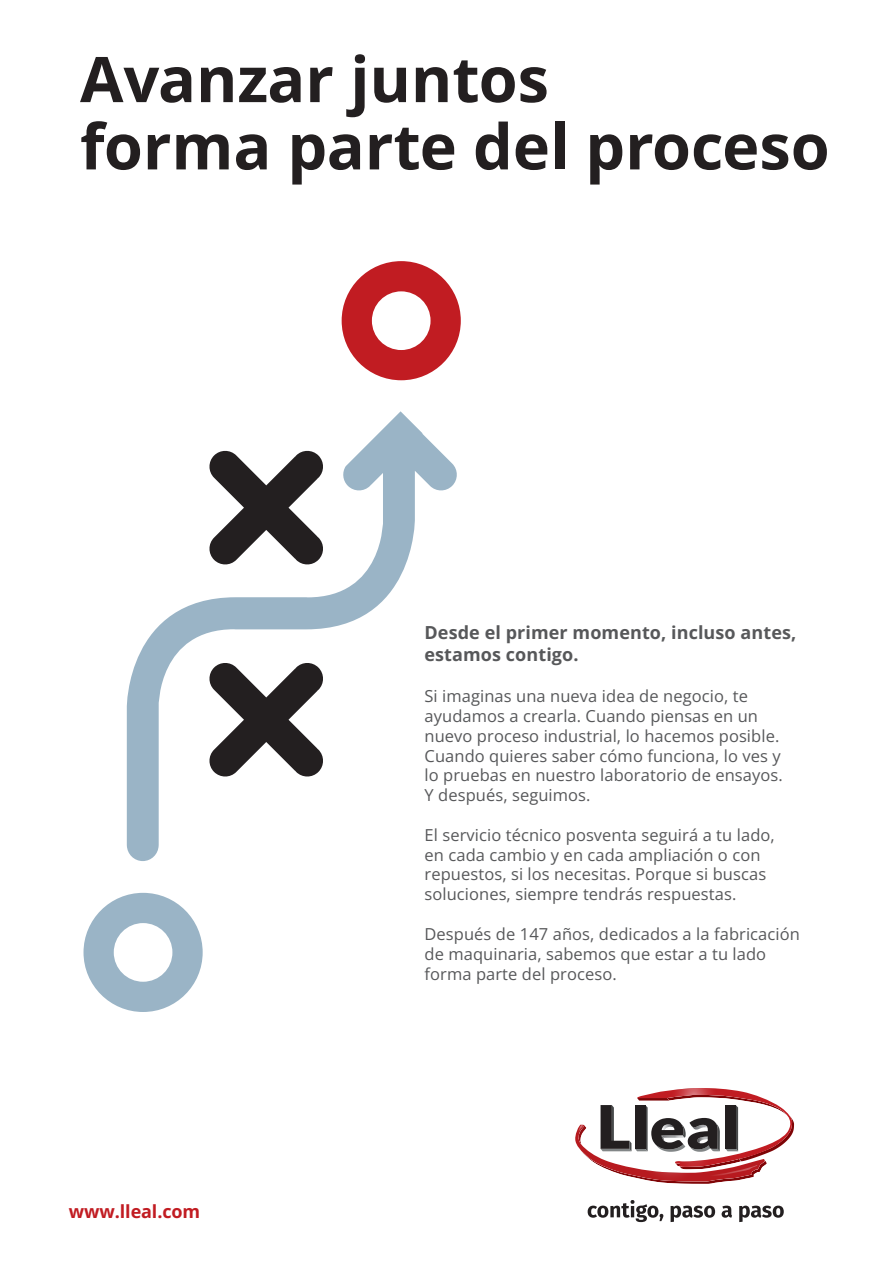
<style>
.page{position:relative;width:893px;height:1263px;background:#fff}
.page>*{position:absolute;margin:0;border:0;box-sizing:border-box;transform-origin:0 0}
.t1{font:700 63px/67.3px "Open Sans";color:#231f20}
.t2{font:700 18px/21.6px "Open Sans";letter-spacing:.005em;color:#57585a}
.t3{font:700 18px "Open Sans";color:#c11c22}
.t4{font:16.5px/19.8px "Open Sans";letter-spacing:.005em;color:#57585a}
</style>
<div class="page">
<svg style="left:127px;top:411px;width:330px;height:450px"></svg>
<svg style="left:342px;top:261px;width:119px;height:119px"></svg>
<svg style="left:84px;top:893px;width:119px;height:119px"></svg>
<svg style="left:208px;top:661px;width:117px;height:117px"></svg>
<svg style="left:588px;top:1200px;width:196px;height:22px"></svg>
<svg style="left:575px;top:1088px;width:219px;height:96px"></svg>
<h1 class="t1" style="left:80px;top:44px;width:751px">Avanzar juntos<br>forma parte del proceso</h1>
<p class="t3" style="left:69px;top:1199px;width:133px">www.lleal.com</p>
<p class="t2" style="left:424px;top:621px;width:373px">Desde el primer momento, incluso antes, estamos contigo.</p>
<p class="t4" style="left:424px;top:686px;width:360px">Si imaginas una nueva idea de negocio, te ayudamos a crearla. Cuando piensas en un nuevo proceso industrial, lo hacemos posible.<br>Cuando quieres saber cómo funciona, lo ves y lo pruebas en nuestro laboratorio de ensayos.<br>Y después, seguimos.</p>
<p class="t4" style="left:424px;top:824px;width:352px">El servicio técnico posventa seguirá a tu lado, en cada cambio y en cada ampliación o con repuestos, si los necesitas. Porque si buscas soluciones, siempre tendrás respuestas.</p>
<p class="t4" style="left:424px;top:923px;width:377px">Después de 147 años, dedicados a la fabricación de maquinaria, sabemos que estar a tu lado forma parte del proceso.</p>
</div>
